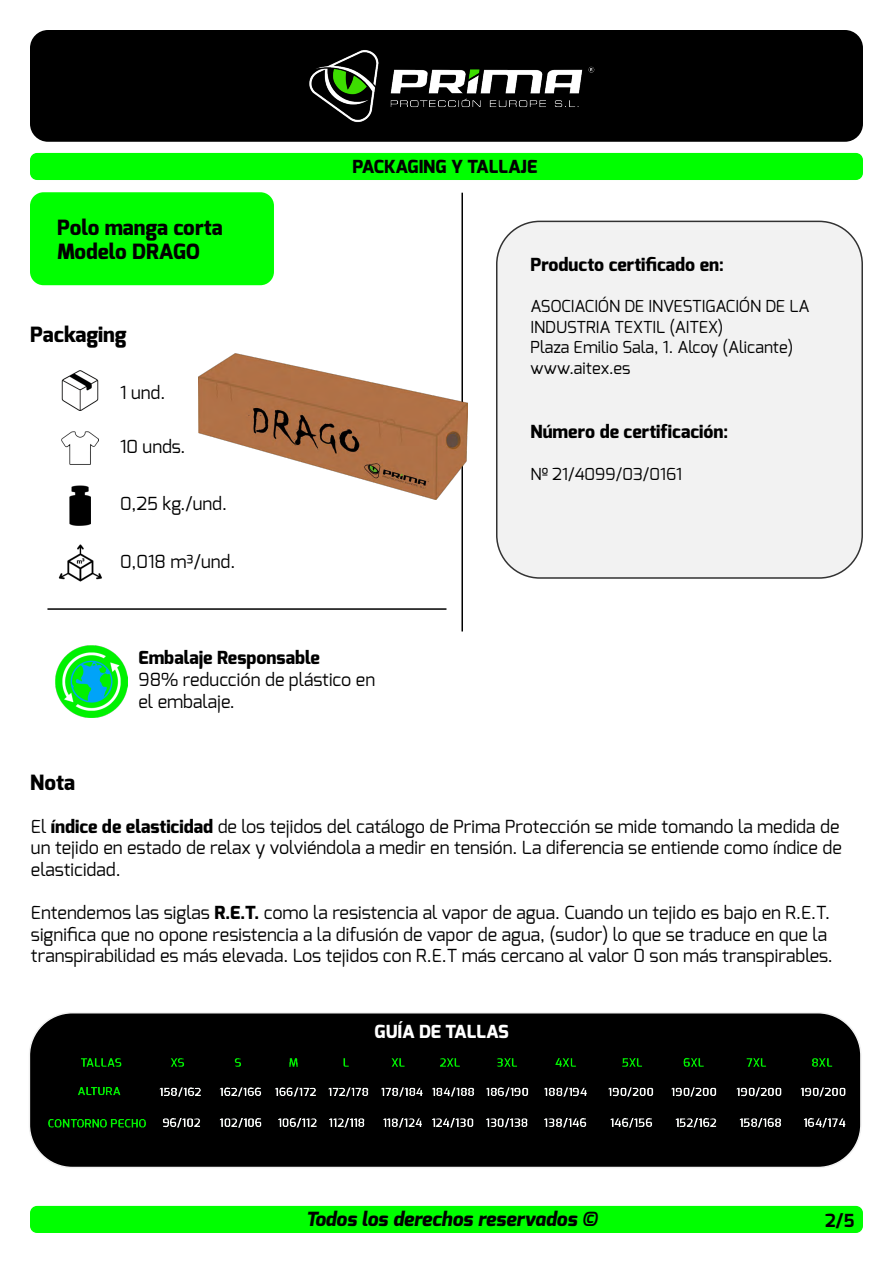
<style>
.page{position:relative;width:893px;height:1263px;background:#fff}
.page>*{position:absolute;margin:0;border:0;box-sizing:border-box;transform-origin:0 0}
.t1{font:800 21px/24px "Exo";color:#000}
.t2{font:italic 800 19.5px "Exo";color:#000}
.t3{font:18px/21.6px "Exo";color:#000}
.t4{font:800 18px "Exo";color:#000}
.t5{font:800 18px "Exo";color:#fff}
.t6{font:700 18px "Exo";color:#000}
.t7{font:16.5px/20.4px "Exo";color:#000}
.s1{font-weight:800}
</style>
<div class="page">
<div style="left:30px;top:30px;width:833px;height:112px;background:#000;border-radius:18px"></div>
<img style="left:309px;top:50px;width:286px;height:73px">
<div style="left:30px;top:153px;width:833px;height:27px;background:#0f0;border-radius:7px"></div>
<div style="left:30px;top:1206px;width:833px;height:27px;background:#0f0;border-radius:7px"></div>
<img style="left:70px;top:486px;width:21px;height:39px">
<img style="left:58px;top:544px;width:44px;height:38px">
<img style="left:62px;top:431px;width:37px;height:33px">
<img style="left:61px;top:371px;width:38px;height:39px">
<hr style="left:47px;top:608px;width:399px;height:2px;background:#000">
<hr style="left:461px;top:193px;width:2px;height:438px;background:#000">
<div style="left:497px;top:221px;width:365px;height:357px;background:#f2f2f2;border-radius:43px"></div>
<div style="left:496px;top:221px;width:367px;height:358px;border:2px solid #323232;border-radius:43px"></div>
<div style="left:30px;top:192px;width:244px;height:93px;background:#0f0;border-radius:14px"></div>
<img style="left:198px;top:353px;width:269px;height:146px">
<img style="left:55px;top:645px;width:72px;height:72px">
<div style="left:29px;top:1013px;width:832px;height:154px;background:#000;border-radius:43px"></div>
<img style="left:48px;top:1057px;width:798px;height:71px">
<div style="left:29px;top:1012px;width:833px;height:156px;border:2px solid #f2f2f2;border-radius:43px"></div>
<p class="t1" style="left:57px;top:216px;width:167px">Polo manga corta<br>Modelo DRAGO</p>
<p class="t1" style="left:30px;top:323px;width:98px">Packaging</p>
<p class="t3" style="left:120px;top:382px;width:47px">1 und.</p>
<p class="t3" style="left:120px;top:436px;width:67px">10 unds.</p>
<p class="t3" style="left:120px;top:493px;width:108px">0,25 kg./und.</p>
<p class="t3" style="left:120px;top:551px;width:117px">0,018 m3/und.</p>
<p class="t4" style="left:352px;top:155px;width:186px">PACKAGING Y TALLAJE</p>
<p class="t4" style="left:530px;top:253px;width:195px">Producto certificado en:</p>
<p class="t7" style="left:530px;top:296px;width:281px">ASOCIACIÓN DE INVESTIGACIÓN DE LA<br>INDUSTRIA TEXTIL (AITEX)<br>Plaza Emilio Sala, 1. Alcoy (Alicante) www.aitex.es</p>
<p class="t4" style="left:530px;top:420px;width:199px">Número de certificación:</p>
<p class="t7" style="left:530px;top:464px;width:153px">Nº 21/4099/03/0161</p>
<p class="t1" style="left:30px;top:771px;width:46px">Nota</p>
<p class="t4" style="left:138px;top:646px;width:183px">Embalaje Responsable</p>
<p class="t3" style="left:138px;top:668px;width:238px">98% reducción de plástico en el embalaje.</p>
<p class="t3" style="left:31px;top:815px;width:812px">El <span class="s1">índice de elasticidad</span> de los tejidos del catálogo de Prima Protección se mide tomando la medida de un tejido en estado de relax y volviéndola a medir en tensión. La diferencia se entiende como índice de elasticidad.</p>
<p class="t3" style="left:31px;top:902px;width:803px">Entendemos las siglas <span class="s1">R.E.T.</span> como la resistencia al vapor de agua. Cuando un tejido es bajo en R.E.T. significa que no opone resistencia a la difusión de vapor de agua, (sudor) lo que se traduce en que la transpirabilidad es más elevada. Los tejidos con R.E.T más cercano al valor 0 son más transpirables.</p>
<p class="t5" style="left:375px;top:1020px;width:136px">GUÍA DE TALLAS</p>
<p class="t2" style="left:306px;top:1206px;width:293px">Todos los derechos reservados ©</p>
<p class="t6" style="left:825px;top:1209px;width:31px">2/5</p>
</div>
